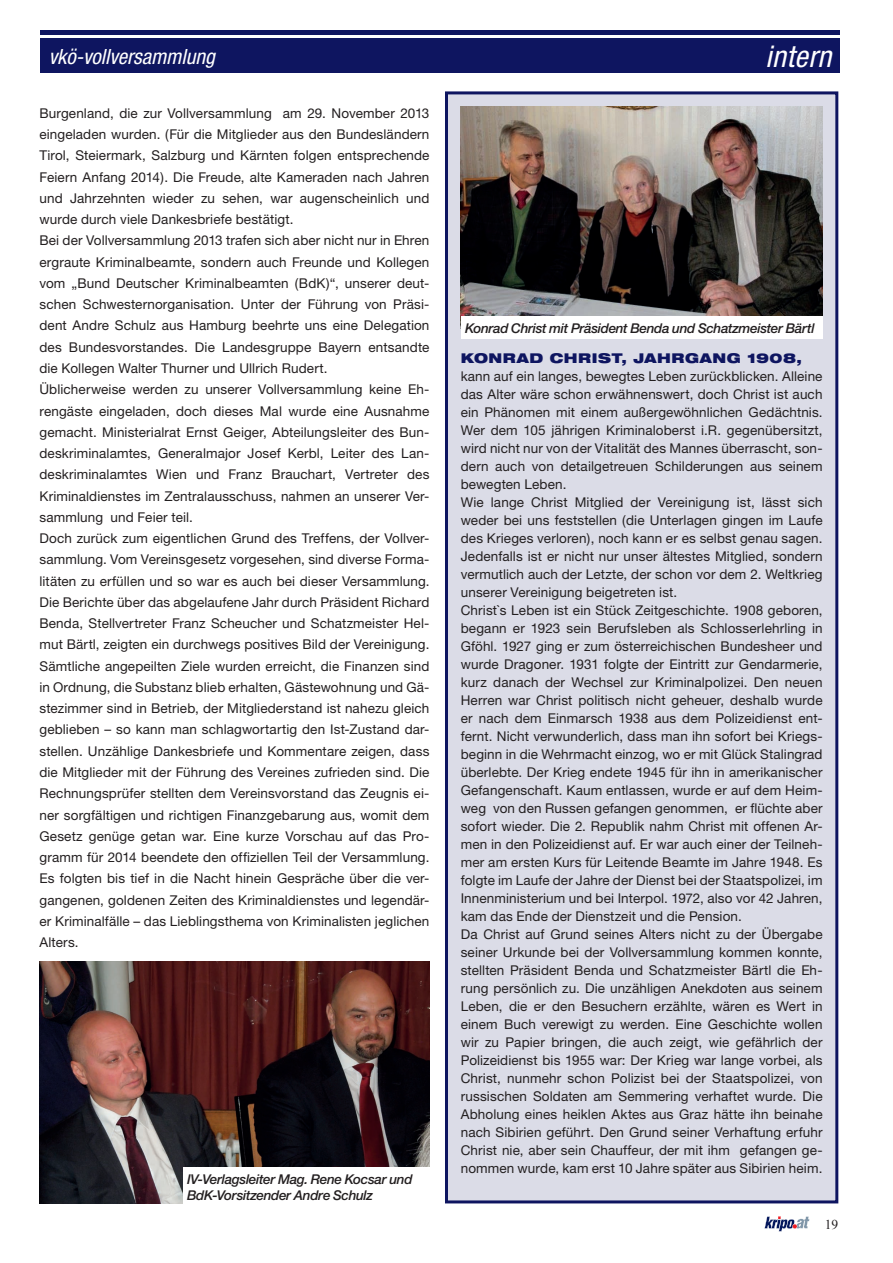
<style>
.page{position:relative;width:893px;height:1263px;background:#fff}
.page>*{position:absolute;margin:0;border:0;box-sizing:border-box;transform-origin:0 0}
.t1{font:italic condensed 30px "Helvetica Neue";letter-spacing:.015em;color:#fff}
.t2{font:italic condensed 21px "Helvetica Neue";color:#fff}
.t3{font:13.5px/18px "Helvetica Neue";letter-spacing:.01em;color:#231f20}
.t4{font:italic 500 13.5px/16.2px "Helvetica Neue";letter-spacing:-.025em;color:#231f20}
.t5{font:900 expanded 13.5px "Helvetica Neue";letter-spacing:.04em;color:#0e1560}
.t6{font:13.5px "Times New Roman";color:#231f20}
</style>
<div class="page">
<hr style="left:40px;top:30px;width:800px;height:4px;background:#0e1560">
<div style="left:40px;top:38px;width:800px;height:34px;background:#0e1560"></div>
<svg style="left:764px;top:1216px;width:46px;height:15px"></svg>
<div style="left:446px;top:93px;width:391px;height:1109px;background:#dbdce7"></div>
<div style="left:445px;top:91px;width:393px;height:1112px;border:3px solid #0e1560"></div>
<img style="left:461px;top:106px;width:362px;height:211px">
<img style="left:40px;top:961px;width:389px;height:242px">
<div style="left:461px;top:317px;width:362px;height:22px;background:#fff"></div>
<div style="left:183px;top:1167px;width:246px;height:38px;background:#fff"></div>
<h2 class="t2" style="left:49px;top:44px;width:168px">vkö-vollversammlung</h2>
<p class="t3" style="left:39px;top:102px;width:391px;line-height:21.3px">Burgenland, die zur Vollversammlung am 29. November 2013 eingeladen wurden. (Für die Mitglieder aus den Bundesländern Tirol, Steiermark, Salzburg und Kärnten folgen entsprechende Feiern Anfang 2014). Die Freude, alte Kameraden nach Jahren und Jahrzehnten wieder zu sehen, war augenscheinlich und wurde durch viele Dankesbriefe bestätigt.<br>Bei der Vollversammlung 2013 trafen sich aber nicht nur in Ehren ergraute Kriminalbeamte, sondern auch Freunde und Kollegen vom „Bund Deutscher Kriminalbeamten (BdK)“, unserer deut&shy;schen Schwesternorganisation. Unter der Führung von Präsi&shy;dent Andre Schulz aus Hamburg beehrte uns eine Delegation des Bundesvorstandes. Die Landesgruppe Bayern entsandte die Kollegen Walter Thurner und Ullrich Rudert.<br>Üblicherweise werden zu unserer Vollversammlung keine Eh&shy;rengäste eingeladen, doch dieses Mal wurde eine Ausnahme gemacht. Ministerialrat Ernst Geiger, Abteilungsleiter des Bun&shy;deskriminalamtes, Generalmajor Josef Kerbl, Leiter des Lan&shy;deskriminalamtes Wien und Franz Brauchart, Vertreter des Kriminaldienstes im Zentralausschuss, nahmen an unserer Ver&shy;sammlung und Feier teil.<br>Doch zurück zum eigentlichen Grund des Treffens, der Vollver&shy;sammlung. Vom Vereinsgesetz vorgesehen, sind diverse Forma&shy;litäten zu erfüllen und so war es auch bei dieser Versammlung.<br>Die Berichte über das abgelaufene Jahr durch Präsident Richard Benda, Stellvertreter Franz Scheucher und Schatzmeister Hel&shy;mut Bärtl, zeigten ein durchwegs positives Bild der Vereinigung.<br>Sämtliche angepeilten Ziele wurden erreicht, die Finanzen sind in Ordnung, die Substanz blieb erhalten, Gästewohnung und Gä&shy;stezimmer sind in Betrieb, der Mitgliederstand ist nahezu gleich geblieben – so kann man schlagwortartig den Ist-Zustand dar&shy;stellen. Unzählige Dankesbriefe und Kommentare zeigen, dass die Mitglieder mit der Führung des Vereines zufrieden sind. Die Rechnungsprüfer stellten dem Vereinsvorstand das Zeugnis ei&shy;ner sorgfältigen und richtigen Finanzgebarung aus, womit dem Gesetz genüge getan war. Eine kurze Vorschau auf das Pro&shy;gramm für 2014 beendete den offiziellen Teil der Versammlung.<br>Es folgten bis tief in die Nacht hinein Gespräche über die ver&shy;gangenen, goldenen Zeiten des Kriminaldienstes und legendär&shy;er Kriminalfälle – das Lieblingsthema von Kriminalisten jeglichen Alters.</p>
<p class="t4" style="left:187px;top:1170px;width:227px">IV-Verlagsleiter Mag. Rene Kocsar und<br>BdK-Vorsitzender Andre Schulz</p>
<h1 class="t1" style="left:765px;top:39px;width:67px">intern</h1>
<p class="t4" style="left:465px;top:320px;width:351px">Konrad Christ mit Präsident Benda und Schatzmeister Bärtl</p>
<p class="t5" style="left:461px;top:349px;width:343px">KONRAD CHRIST, JAHRGANG 1908,</p>
<p class="t3" style="left:461px;top:367px;width:363px">kann auf ein langes, bewegtes Leben zurückblicken. Alleine das Alter wäre schon erwähnenswert, doch Christ ist auch ein Phänomen mit einem außergewöhnlichen Gedächtnis.<br>Wer dem 105 jährigen Kriminaloberst i.R. gegenübersitzt, wird nicht nur von der Vitalität des Mannes überrascht, son&shy;dern auch von detailgetreuen Schilderungen aus seinem bewegten Leben.<br>Wie lange Christ Mitglied der Vereinigung ist, lässt sich weder bei uns feststellen (die Unterlagen gingen im Laufe des Krieges verloren), noch kann er es selbst genau sagen.<br>Jedenfalls ist er nicht nur unser ältestes Mitglied, sondern vermutlich auch der Letzte, der schon vor dem 2. Weltkrieg unserer Vereinigung beigetreten ist.<br>Christ`s Leben ist ein Stück Zeitgeschichte. 1908 geboren, begann er 1923 sein Berufsleben als Schlosserlehrling in Gföhl. 1927 ging er zum österreichischen Bundesheer und wurde Dragoner. 1931 folgte der Eintritt zur Gendarmerie, kurz danach der Wechsel zur Kriminalpolizei. Den neuen Herren war Christ politisch nicht geheuer, deshalb wurde er nach dem Einmarsch 1938 aus dem Polizeidienst ent&shy;fernt. Nicht verwunderlich, dass man ihn sofort bei Kriegs&shy;beginn in die Wehrmacht einzog, wo er mit Glück Stalingrad überlebte. Der Krieg endete 1945 für ihn in amerikanischer Gefangenschaft. Kaum entlassen, wurde er auf dem Heim&shy;weg von den Russen gefangen genommen, er flüchte aber sofort wieder. Die 2. Republik nahm Christ mit offenen Ar&shy;men in den Polizeidienst auf. Er war auch einer der Teilneh&shy;mer am ersten Kurs für Leitende Beamte im Jahre 1948. Es folgte im Laufe der Jahre der Dienst bei der Staatspolizei, im Innenministerium und bei Interpol. 1972, also vor 42 Jahren, kam das Ende der Dienstzeit und die Pension.<br>Da Christ auf Grund seines Alters nicht zu der Übergabe seiner Urkunde bei der Vollversammlung kommen konnte, stellten Präsident Benda und Schatzmeister Bärtl die Eh&shy;rung persönlich zu. Die unzähligen Anekdoten aus seinem Leben, die er den Besuchern erzählte, wären es Wert in einem Buch verewigt zu werden. Eine Geschichte wollen wir zu Papier bringen, die auch zeigt, wie gefährlich der Polizeidienst bis 1955 war: Der Krieg war lange vorbei, als Christ, nunmehr schon Polizist bei der Staatspolizei, von russischen Soldaten am Semmering verhaftet wurde. Die Abholung eines heiklen Aktes aus Graz hätte ihn beinahe nach Sibirien geführt. Den Grund seiner Verhaftung erfuhr Christ nie, aber sein Chauffeur, der mit ihm gefangen ge&shy;nommen wurde, kam erst 10 Jahre später aus Sibirien heim.</p>
<p class="t6" style="left:825px;top:1215px;width:15px">19</p>
</div>
